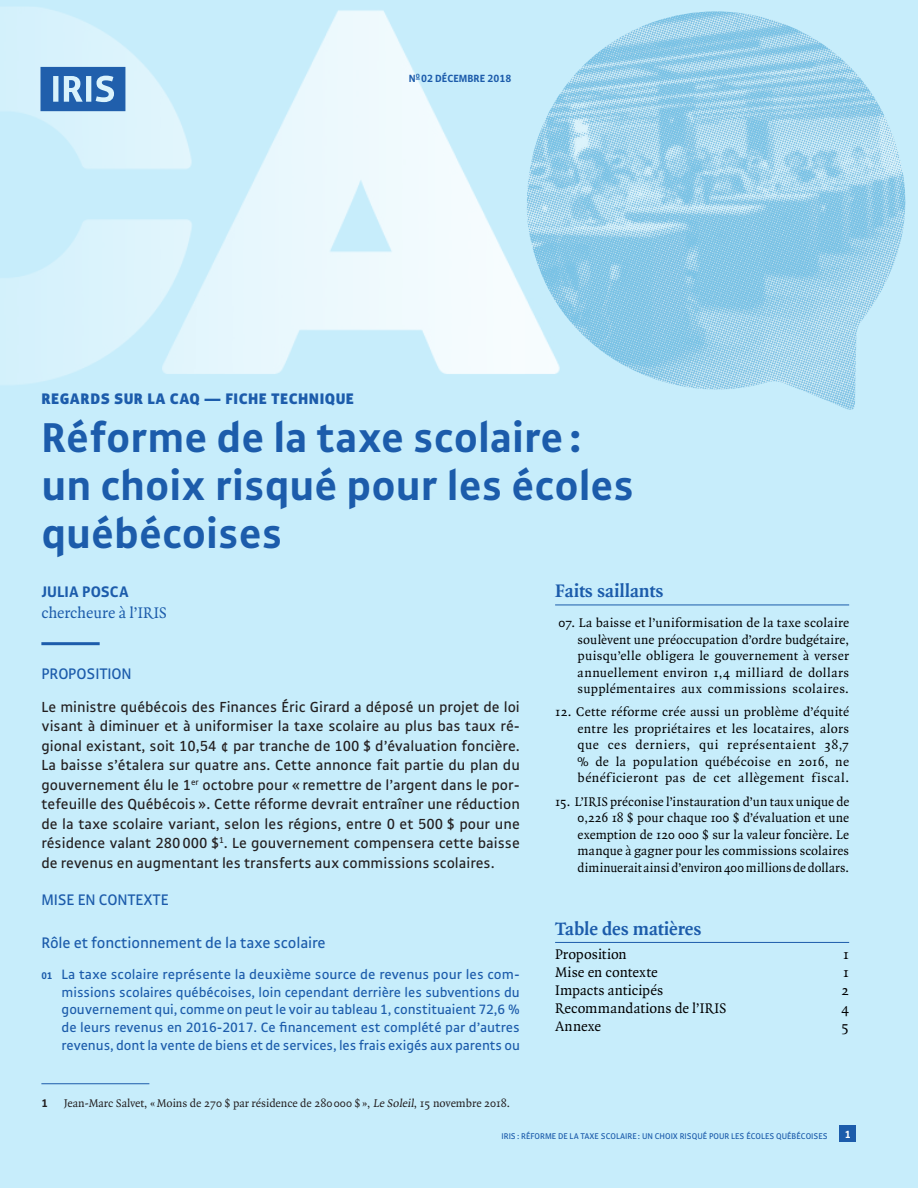
<style>
.page{position:relative;width:918px;height:1188px;background:#c7edfb}
.page>*{position:absolute;margin:0;border:0;box-sizing:border-box;transform-origin:0 0}
.t1{font:700 45px/48px "Gak Sans";color:#1c5cab}
.t2{font:700 19.5px "Quadraat";color:#1c5cab}
.t3{font:16.5px "Gak Sans";letter-spacing:-.01em;color:#1c5cab}
.t4{font:900 16.5px "Gak Sans";letter-spacing:.03em;color:#1c5cab}
.t5{font:16.5px "Quadraat";color:#1c5cab}
.t6{font:700 16.5px "Gak Sans";letter-spacing:.005em;color:#1c5cab}
.t7{font:15.75px/19.5px "Gak Sans";color:#231f20;text-align:justify}
.t8{font:15px "Quadraat";letter-spacing:.005em;color:#000001}
.t9{font:14.7px/17.5px "Gak Sans";letter-spacing:-.005em;color:#1c5cab;text-align:justify}
.t10{font:13.5px/16.5px "Quadraat";letter-spacing:.025em;color:#000001;text-align:justify}
.t11{font:12px "Quadraat";color:#231f20}
.t12{font:700 12px "Gak Sans";color:#231f20}
.t13{font:700 11.25px "Gak Sans";color:#1c5cab}
.t14{font:700 11.25px "Gak Sans";color:#fff}
.t15{font:9px "Gak Sans";color:#1c5cab}
.s1{font-weight:700;font-size:10.5px}
</style>
<div class="page">
<div style="left:840px;top:1126px;width:16px;height:16px;background:#1c5cab"></div>
<img style="left:0;top:7px;width:526px;height:377px">
<img style="left:526px;top:11px;width:380px;height:399px">
<svg style="left:40px;top:67px;width:85px;height:44px;background:#4b81be"></svg>
<hr style="left:41px;top:642px;width:59px;height:3px;background:#1c5cab">
<hr style="left:41px;top:1083px;width:108px;height:1px;background:#1c5cab">
<hr style="left:555px;top:605px;width:294px;height:1px;background:#1c5cab">
<hr style="left:555px;top:942px;width:294px;height:1px;background:#1c5cab">
<p class="t13" style="left:409px;top:72px;width:104px">N<sup>O</sup> 02 DÉCEMBRE 2018</p>
<p class="t4" style="left:41px;top:389px;width:314px">REGARDS SUR LA CAQ — FICHE TECHNIQUE</p>
<h1 class="t1" style="left:41px;top:413px;width:594px">Réforme de la taxe scolaire: un choix risqué pour les écoles québécoises</h1>
<p class="t6" style="left:41px;top:582px;width:89px">JULIA POSCA</p>
<p class="t5" style="left:41px;top:604px;width:127px">chercheure à l’IRIS</p>
<h2 class="t2" style="left:555px;top:581px;width:110px">Faits saillants</h2>
<p class="t10" style="left:578px;top:615px;width:273px;text-indent:-19px">07. La baisse et l’uniformisation de la taxe scolaire soulèvent une préoccupation d’ordre budgétaire, puisqu’elle obligera le gouvernement à verser annuellement environ 1,4 milliard de dollars supplémentaires aux commissions scolaires.</p>
<p class="t10" style="left:578px;top:704px;width:273px;text-indent:-23px">12. Cette réforme crée aussi un problème d’équité entre les propriétaires et les locataires, alors que ces derniers, qui représentaient 38,7 % de la population québécoise en 2016, ne bénéficieront pas de cet allègement fiscal.</p>
<p class="t10" style="left:578px;top:794px;width:273px;text-indent:-22px">15. L’IRIS préconise l’instauration d’un taux unique de 0,226 18 $ pour chaque 100 $ d’évaluation et une exemption de 120 000 $ sur la valeur foncière. Le manque à gagner pour les commissions scolaires diminuerait ainsi d’environ 400 millions de dollars.</p>
<p class="t3" style="left:41px;top:665px;width:92px">PROPOSITION</p>
<p class="t7" style="left:41px;top:697px;width:480px">Le ministre québécois des Finances Éric Girard a déposé un projet de loi visant à diminuer et à uniformiser la taxe scolaire au plus bas taux ré&shy;gional existant, soit 10,54 ¢ par tranche de 100 $ d’évaluation foncière.<br>La baisse s’étalera sur quatre ans. Cette annonce fait partie du plan du gouvernement élu le 1<sup>er</sup> octobre pour «remettre de l’argent dans le por&shy;tefeuille des Québécois». Cette réforme devrait entraîner une réduction de la taxe scolaire variant, selon les régions, entre 0 et 500 $ pour une résidence valant 280000 $<sup>1</sup>. Le gouvernement compensera cette baisse de revenus en augmentant les transferts aux commissions scolaires.</p>
<p class="t3" style="left:41px;top:891px;width:129px">MISE EN CONTEXTE</p>
<p class="t3" style="left:41px;top:934px;width:286px">Rôle et fonctionnement de la taxe scolaire</p>
<p class="t9" style="left:62px;top:966px;width:460px;text-indent:-20px"><span class="s1">01</span> La taxe scolaire représente la deuxième source de revenus pour les com&shy;missions scolaires québécoises, loin cependant derrière les subventions du gouvernement qui, comme on peut le voir au tableau 1, constituaient 72,6 % de leurs revenus en 2016-2017. Ce financement est complété par d’autres revenus, dont la vente de biens et de services, les frais exigés aux parents ou</p>
<h2 class="t2" style="left:555px;top:918px;width:148px">Table des matières</h2>
<p class="t8" style="left:555px;top:947px;width:73px">Proposition</p>
<p class="t8" style="left:843px;top:947px;width:7px">1</p>
<p class="t8" style="left:555px;top:965px;width:104px">Mise en contexte</p>
<p class="t8" style="left:843px;top:965px;width:7px">1</p>
<p class="t8" style="left:555px;top:983px;width:110px">Impacts anticipés</p>
<p class="t8" style="left:842px;top:983px;width:9px">2</p>
<p class="t8" style="left:555px;top:1001px;width:173px">Recommandations de l’IRIS</p>
<p class="t8" style="left:842px;top:1001px;width:9px">4</p>
<p class="t8" style="left:555px;top:1019px;width:47px">Annexe</p>
<p class="t8" style="left:842px;top:1019px;width:9px">5</p>
<p class="t12" style="left:41px;top:1097px;width:8px">1</p>
<p class="t11" style="left:64px;top:1097px;width:448px">Jean-Marc Salvet, «Moins de 270 $ par résidence de 280000 $», Le Soleil, 15 novembre 2018.</p>
<p class="t15" style="left:502px;top:1131px;width:328px">IRIS: RÉFORME DE LA TAXE SCOLAIRE : UN CHOIX RISQUÉ POUR LES ÉCOLES QUÉBÉCOISES</p>
<p class="t14" style="left:845px;top:1128px;width:7px">1</p>
</div>
